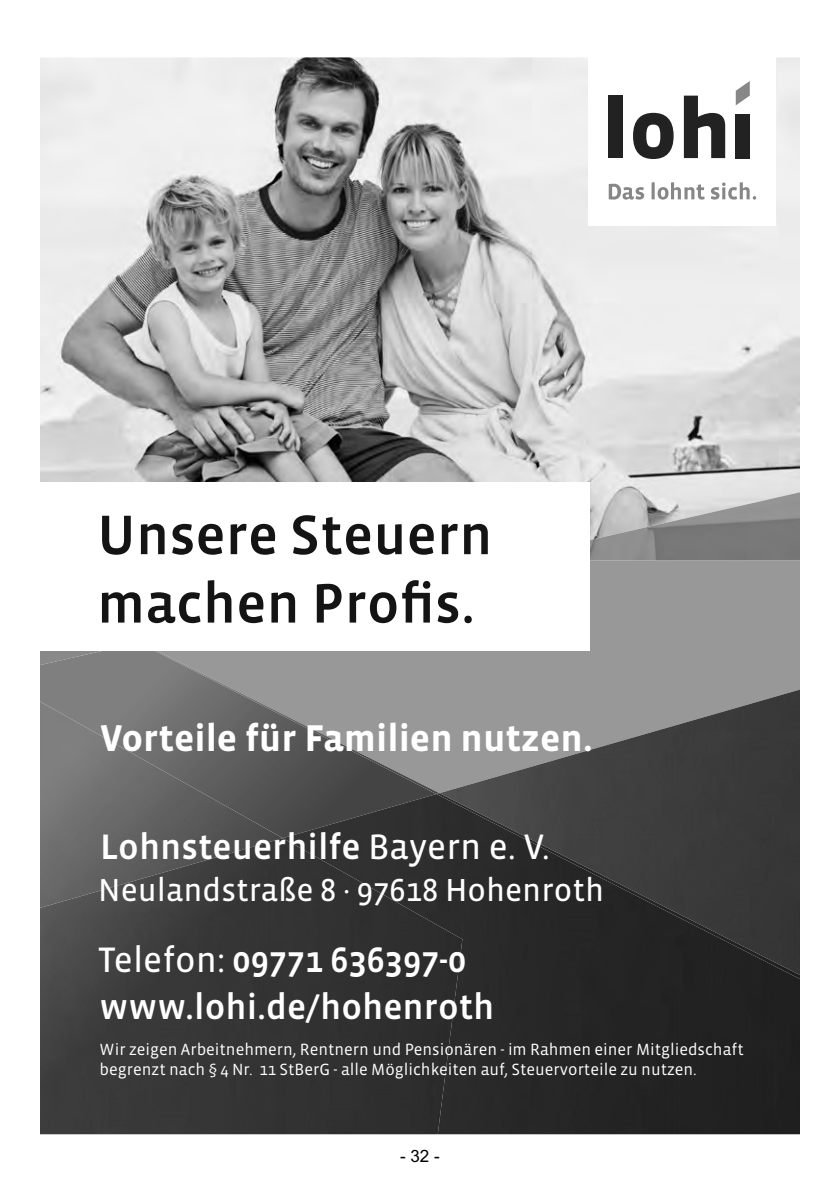
<style>
.page{position:relative;width:840px;height:1191px;background:#fff}
.page>*{position:absolute;margin:0;border:0;box-sizing:border-box;transform-origin:0 0}
.t1{font:500 57px/68.4px "Vista Sans OT";color:#141414}
.t2{font:700 38.2px "Vista Sans OT";color:#fff}
.t3{font:500 36.2px "Vista Sans OT";color:#fff}
.t4{font:32.6px "Vista Sans OT";color:#fff}
.t5{font:17px "Arialps";color:#000}
.t6{font:16.6px/20px "Vista Sans OT";color:#fff}
.s1{font-weight:400}
</style>
<div class="page">
<img style="left:40px;top:57px;width:759px;height:435px">
<div style="left:588px;top:57px;width:187px;height:169px;background:#fff"></div>
<svg style="left:735px;top:81px;width:14px;height:24px"></svg>
<svg style="left:683px;top:96px;width:41px;height:62px"></svg>
<div style="left:608px;top:96px;width:14px;height:62px;background:#222"></div>
<div style="left:735px;top:114px;width:14px;height:44px;background:#222"></div>
<svg style="left:633px;top:113px;width:40px;height:46px"></svg>
<svg style="left:608px;top:184px;width:35px;height:16px"></svg>
<svg style="left:651px;top:182px;width:53px;height:18px"></svg>
<svg style="left:711px;top:182px;width:44px;height:18px"></svg>
<div style="left:439px;top:560px;width:360px;height:129px;background:#989898"></div>
<img style="left:590px;top:492px;width:209px;height:68px">
<svg style="left:40px;top:651px;width:396px;height:143px;background:#838383"></svg>
<img style="left:40px;top:701px;width:243px;height:137px">
<img style="left:439px;top:689px;width:360px;height:104px">
<img style="left:283px;top:794px;width:516px;height:340px">
<img style="left:40px;top:838px;width:422px;height:296px">
<div style="left:40px;top:482px;width:549px;height:168px;background:#fff"></div>
<h1 class="t1" style="left:97px;top:500px;width:397px">Unsere Steuern machen Profis.</h1>
<h2 class="t2" style="left:100px;top:718px;width:494px">Vorteile für Familien nutzen.</h2>
<h3 class="t3" style="left:100px;top:825px;width:451px">Lohnsteuerhilfe <span class="s1">Bayern e. V.</span></h3>
<h3 class="t4" style="left:98px;top:870px;width:507px">Neulandstraße 8 · 97618 Hohenroth</h3>
<h3 class="t3" style="left:98px;top:938px;width:369px"><span class="s1">Telefon:</span> 09771 636397-0</h3>
<h3 class="t3" style="left:100px;top:985px;width:396px">www.lohi.de/hohenroth</h3>
<p class="t6" style="left:100px;top:1040px;width:645px">Wir zeigen Arbeitnehmern, Rentnern und Pensionären - im Rahmen einer Mitgliedschaft begrenzt nach § 4 Nr. 11 StBerG - alle Möglichkeiten auf, Steuervorteile zu nutzen.</p>
<p class="t5" style="left:400px;top:1149px;width:41px">- 32 -</p>
</div>
